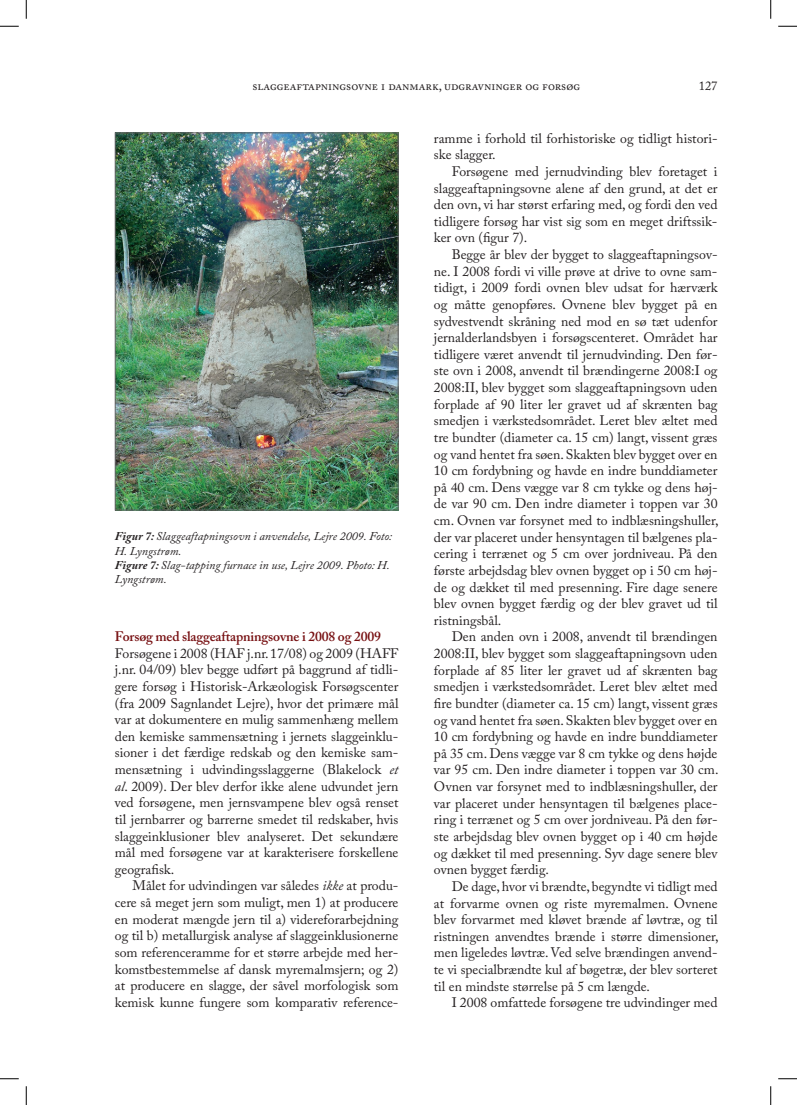
<style>
.page{position:relative;width:797px;height:1105px;background:#fff}
.page>*{position:absolute;margin:0;border:0;box-sizing:border-box;transform-origin:0 0}
.t1{font:13.75px/16.6px "Adobe Caslon Pro";color:#231f20;text-align:justify}
.t2{font:600 13.75px "Adobe Caslon Pro";letter-spacing:-.01em;color:#771012}
.t3{font:12.5px "Adobe Caslon Pro";color:#231f20}
.t4{font:italic 11.88px/14.2px "Adobe Caslon Pro";color:#231f20}
.s1{font-weight:700}
.s2{font-style:italic}
</style>
<div class="page">
<img style="left:117px;top:135px;width:279px;height:373px">
<div style="left:115px;top:133px;width:283px;height:377px;border:1px solid #636366"></div>
<svg style="left:0;top:25px;width:19px;height:2px"></svg>
<svg style="left:778px;top:25px;width:19px;height:2px"></svg>
<svg style="left:0;top:1078px;width:19px;height:1px"></svg>
<svg style="left:778px;top:1078px;width:19px;height:1px"></svg>
<svg style="left:25px;top:0;width:2px;height:19px"></svg>
<svg style="left:25px;top:1086px;width:2px;height:19px"></svg>
<svg style="left:770px;top:0;width:1px;height:19px"></svg>
<svg style="left:770px;top:1086px;width:1px;height:19px"></svg>
<p class="t3" style="left:252px;top:78px;width:329px">slaggeaftapningsovne i danmark, udgravninger og forsøg</p>
<p class="t3" style="left:698px;top:78px;width:20px">127</p>
<p class="t4" style="left:115px;top:529px;width:279px"><span class="s1">Figur 7:</span> Slaggeaftapningsovn i anvendelse, Lejre 2009. Foto:<br>H. Lyngstrøm.<br><span class="s1">Figure 7:</span> Slag-tapping furnace in use, Lejre 2009. Photo: H.<br>Lyngstrøm.</p>
<p class="t2" style="left:115px;top:628px;width:268px">Forsøg med slaggeaftapningsovne i 2008 og 2009</p>
<p class="t1" style="left:115px;top:645px;width:285px">Forsøgene i 2008 (HAF j.nr. 17/08) og 2009 (HAFF j.nr. 04/09) blev begge udført på baggrund af tidli&shy;gere forsøg i Historisk-Arkæologisk Forsøgscenter (fra 2009 Sagnlandet Lejre), hvor det primære mål var at dokumentere en mulig sammenhæng mellem den kemiske sammensætning i jernets slaggeinklu&shy;sioner i det færdige redskab og den kemiske sam&shy;mensætning i udvindingsslaggerne (Blakelock <span class="s2">et al</span>. 2009). Der blev derfor ikke alene udvundet jern ved forsøgene, men jernsvampene blev også renset til jernbarrer og barrerne smedet til redskaber, hvis slaggeinklusioner blev analyseret. Det sekundære mål med forsøgene var at karakterisere forskellene geografisk.</p>
<p class="t1" style="left:115px;top:877px;width:285px;text-indent:18px">Målet for udvindingen var således <span class="s2">ikke</span> at produ&shy;cere så meget jern som muligt, men 1) at producere en moderat mængde jern til a) videreforarbejdning og til b) metallurgisk analyse af slaggeinklusionerne som referenceramme for et større arbejde med her&shy;komstbestemmelse af dansk myremalmsjern; og 2) at producere en slagge, der såvel morfologisk som kemisk kunne fungere som komparativ reference-</p>
<p class="t1" style="left:434px;top:130px;width:285px">ramme i forhold til forhistoriske og tidligt histori&shy;ske slagger.</p>
<p class="t1" style="left:434px;top:163px;width:285px;text-indent:18px">Forsøgene med jernudvinding blev foretaget i slaggeaftapningsovne alene af den grund, at det er den ovn, vi har størst erfaring med, og fordi den ved tidligere forsøg har vist sig som en meget driftssik&shy;ker ovn (figur 7).</p>
<p class="t1" style="left:434px;top:246px;width:286px;text-indent:18px">Begge år blev der bygget to slaggeaftapningsov&shy;ne. I 2008 fordi vi ville prøve at drive to ovne sam&shy;tidigt, i 2009 fordi ovnen blev udsat for hærværk og måtte genopføres. Ovnene blev bygget på en sydvestvendt skråning ned mod en sø tæt udenfor jernalderlandsbyen i forsøgscenteret. Området har tidligere været anvendt til jernudvinding. Den før&shy;ste ovn i 2008, anvendt til brændingerne 2008:I og 2008:II, blev bygget som slaggeaftapningsovn uden forplade af 90 liter ler gravet ud af skrænten bag smedjen i værkstedsområdet. Leret blev æltet med tre bundter (diameter ca. 15 cm) langt, vissent græs og vand hentet fra søen. Skakten blev bygget over en 10 cm fordybning og havde en indre bunddiameter på 40 cm. Dens vægge var 8 cm tykke og dens høj&shy;de var 90 cm. Den indre diameter i toppen var 30 cm. Ovnen var forsynet med to indblæsningshuller, der var placeret under hensyntagen til bælgenes pla&shy;cering i terrænet og 5 cm over jordniveau. På den første arbejdsdag blev ovnen bygget op i 50 cm høj&shy;de og dækket til med presenning. Fire dage senere blev ovnen bygget færdig og der blev gravet ud til ristningsbål.</p>
<p class="t1" style="left:434px;top:628px;width:286px;text-indent:18px">Den anden ovn i 2008, anvendt til brændingen 2008:II, blev bygget som slaggeaftapningsovn uden forplade af 85 liter ler gravet ud af skrænten bag smedjen i værkstedsområdet. Leret blev æltet med fire bundter (diameter ca. 15 cm) langt, vissent græs og vand hentet fra søen. Skakten blev bygget over en 10 cm fordybning og havde en indre bunddiameter på 35 cm. Dens vægge var 8 cm tykke og dens højde var 95 cm. Den indre diameter i toppen var 30 cm.<br>Ovnen var forsynet med to indblæsningshuller, der var placeret under hensyntagen til bælgenes place&shy;ring i terrænet og 5 cm over jordniveau. På den før&shy;ste arbejdsdag blev ovnen bygget op i 40 cm højde og dækket til med presenning. Syv dage senere blev ovnen bygget færdig.</p>
<p class="t1" style="left:434px;top:878px;width:286px;text-indent:18px">De dage, hvor vi brændte, begyndte vi tidligt med at forvarme ovnen og riste myremalmen. Ovnene blev forvarmet med kløvet brænde af løvtræ, og til ristningen anvendtes brænde i større dimensioner, men ligeledes løvtræ. Ved selve brændingen anvend&shy;te vi specialbrændte kul af bøgetræ, der blev sorteret til en mindste størrelse på 5 cm længde.</p>
<p class="t1" style="left:451px;top:994px;width:267px">I 2008 omfattede forsøgene tre udvindinger med</p>
</div>
